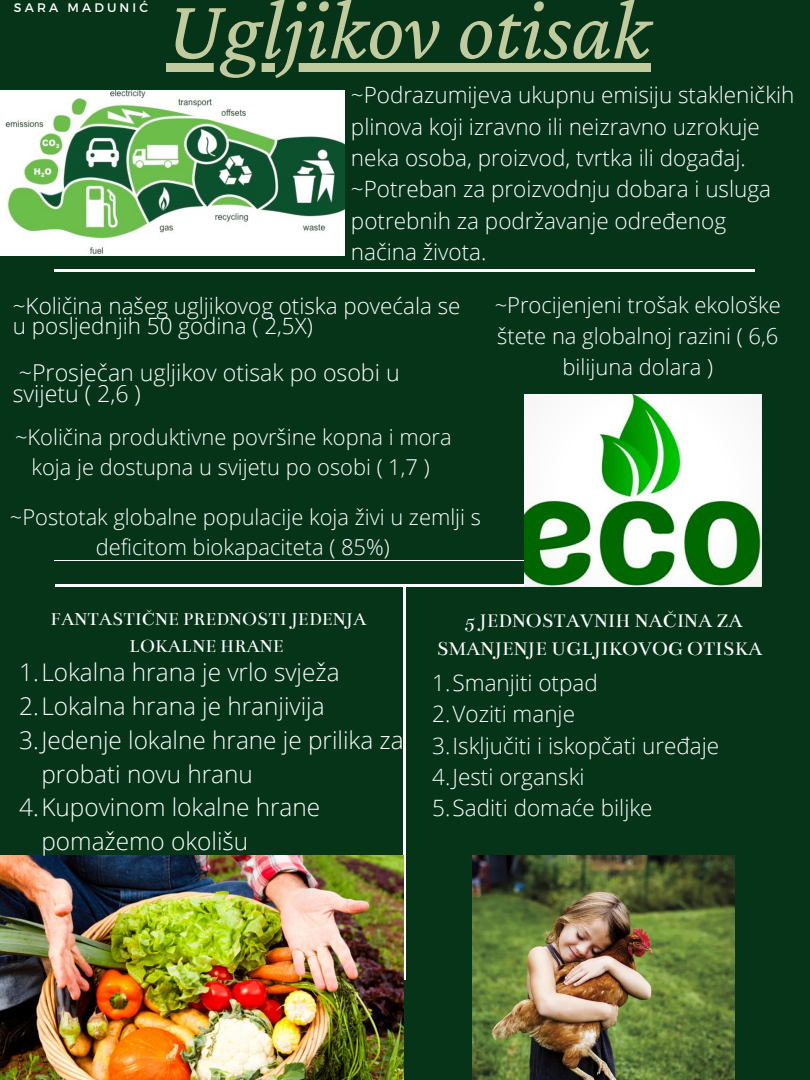
<style>
.page{position:relative;width:810px;height:1080px;background:#053418}
.page>*{position:absolute;margin:0;border:0;box-sizing:border-box;transform-origin:0 0}
.t1{font:italic 87.56px "Crimson Pro";color:#c2cb9e}
.t2{font:300 24.38px/33.8px "Open Sans";color:#fff}
.t3{font:300 23.19px/21.1px "Open Sans";color:#fff}
.t4{font:300 22.5px/31.4px "Open Sans";color:#fff}
.t5{font:300 22.44px/20.4px "Open Sans";color:#fff}
.t6{font:300 22px/30.6px "Open Sans";color:#fff;text-align:center}
.t7{font:300 21.88px/30.5px "Open Sans";color:#fff;text-align:center}
.t8{font:20.62px/28.6px "Bentham";color:#fff;text-align:center}
.t9{font:19.38px/26.8px "Bentham";color:#fff;text-align:center}
.t10{font:12.38px "Montserrat";letter-spacing:.25em;color:#fff}
</style>
<div class="page">
<hr style="left:55px;top:270px;width:700px;height:2px;background:#fff">
<hr style="left:55px;top:560px;width:700px;height:1px;background:#fff">
<hr style="left:56px;top:584px;width:700px;height:2px;background:#fff">
<hr style="left:404px;top:586px;width:2px;height:394px;background:#fff">
<img style="left:0;top:90px;width:345px;height:166px">
<svg style="left:524px;top:394px;width:238px;height:192px;background:#a3cda3"></svg>
<img style="left:0;top:855px;width:404px;height:225px">
<img style="left:473px;top:855px;width:262px;height:225px">
<svg style="left:166px;top:63px;width:485px;height:9px;background:#a6b48a"></svg>
<p class="t10" style="left:14px;top:0;width:135px">SARA MADUNIĆ</p>
<p class="t1" style="left:166px;top:-20px;width:485px">Ugljikov otisak</p>
<p class="t4" style="left:351px;top:79px;width:445px">~Podrazumijeva ukupnu emisiju stakleničkih plinova koji izravno ili neizravno uzrokuje neka osoba, proizvod, tvrtka ili događaj.</p>
<p class="t4" style="left:351px;top:173px;width:422px">~Potreban za proizvodnju dobara i usluga potrebnih za podržavanje određenog načina života.</p>
<p class="t5" style="left:13px;top:295px;width:449px">~Količina našeg ugljikovog otiska povećala se u posljednjih 50 godina ( 2,5X)</p>
<p class="t3" style="left:13px;top:361px;width:388px">~Prosječan ugljikov otisak po osobi u svijetu ( 2,6 )</p>
<p class="t7" style="left:15px;top:421px;width:438px">~Količina produktivne površine kopna i mora koja je dostupna u svijetu po osobi ( 1,7 )</p>
<p class="t7" style="left:10px;top:501px;width:473px">~Postotak globalne populacije koja živi u zemlji s deficitom biokapaciteta ( 85%)</p>
<p class="t6" style="left:495px;top:290px;width:288px">~Procijenjeni trošak ekološke štete na globalnoj razini ( 6,6 bilijuna dolara )</p>
<p class="t9" style="left:51px;top:606px;width:317px">FANTASTIČNE PREDNOSTI JEDENJA<br>LOKALNE HRANE</p>
<p class="t2" style="left:19px;top:655px;width:322px">1.Lokalna hrana je vrlo svježa</p>
<p class="t2" style="left:19px;top:689px;width:307px">2.Lokalna hrana je hranjivija</p>
<p class="t2" style="left:41px;top:723px;width:364px;text-indent:-22px">3.Jedenje lokalne hrane je prilika za probati novu hranu</p>
<p class="t2" style="left:41px;top:790px;width:280px;text-indent:-22px">4.Kupovinom lokalne hrane pomažemo okolišu</p>
<p class="t8" style="left:437px;top:606px;width:327px">5 JEDNOSTAVNIH NAČINA ZA<br>SMANJENJE UGLJIKOVOG OTISKA</p>
<p class="t4" style="left:432px;top:666px;width:167px">1.Smanjiti otpad</p>
<p class="t4" style="left:432px;top:698px;width:144px">2.Voziti manje</p>
<p class="t4" style="left:432px;top:729px;width:288px">3.Isključiti i iskopčati uređaje</p>
<p class="t4" style="left:432px;top:761px;width:154px">4.Jesti organski</p>
<p class="t4" style="left:432px;top:792px;width:222px">5.Saditi domaće biljke</p>
</div>
